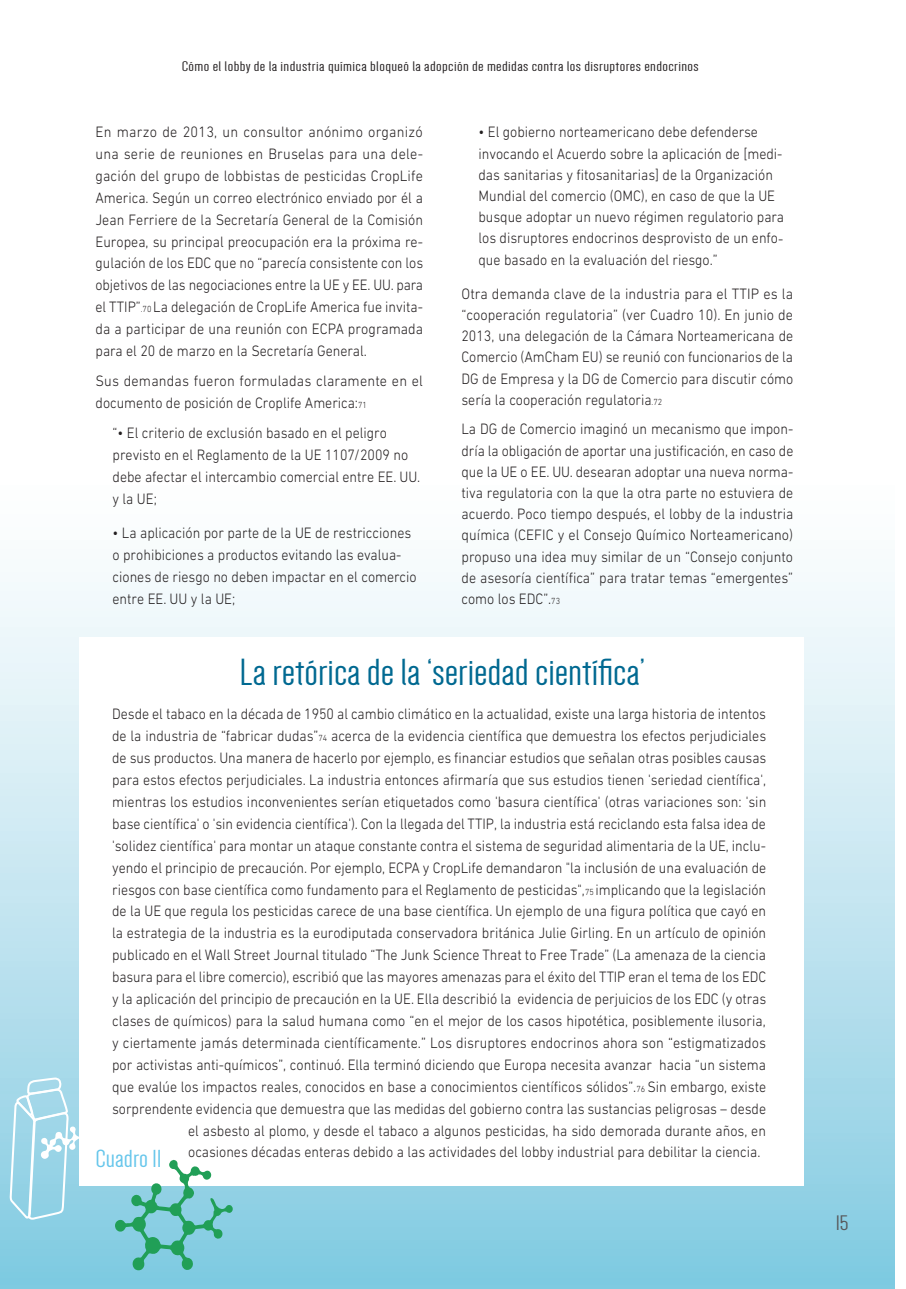
<style>
.page{position:relative;width:906px;height:1289px;background:#fff}
.page>*{position:absolute;margin:0;border:0;box-sizing:border-box;transform-origin:0 0}
.t1{font:39px "Dense";color:#006991;scale:1.2 1}
.t2{font:25.5px "Dense";color:#66c6eb;scale:1.2 1}
.t3{font:21.75px "Dense";color:#57585a;scale:1.2 1}
.t4{font:300 15.3px/21.1px "DIN Next W1 G";color:#231f20;scale:.92 1}
.t5{font:300 15.3px/21.9px "DIN Next W1 G";color:#231f20;text-align:justify;scale:.94 1}
.t6{font:300 15.3px "DIN Next W1 G";color:#231f20;scale:.91 1}
.t7{font:300 15.3px "DIN Next W1 G";color:#231f20;scale:.93 1}
.t8{font:14.4px "Dense";letter-spacing:.02em;color:#231f20;scale:1.33 1}
.s1{font-size:9px}
</style>
<div class="page">
<div style="left:0;top:477px;width:894px;height:811px;background:linear-gradient(to bottom,#fff,#84cbe2)"></div>
<div style="left:79px;top:637px;width:725px;height:548px;background:#fff"></div>
<svg style="left:115px;top:1159px;width:118px;height:111px"></svg>
<svg style="left:8px;top:1028px;width:80px;height:193px"></svg>
<p class="t8" style="left:182px;top:60px;width:390px">Cómo el lobby de la industria química bloqueó la adopción de medidas contra los disruptores endocrinos</p>
<p class="t5" style="left:95px;top:121px;width:350px">En marzo de 2013, un consultor anónimo organizó una serie de reuniones en Bruselas para una dele&shy;gación del grupo de lobbistas de pesticidas CropLife America. Según un correo electrónico enviado por él a Jean Ferriere de la Secretaría General de la Comisión Europea, su principal preocupación era la próxima re&shy;gulación de los EDC que no “parecía consistente con los objetivos de las negociaciones entre la UE y EE. UU. para el TTIP”<span class="s1">.70</span> La delegación de CropLife America fue invita&shy;da a participar de una reunión con ECPA programada para el 20 de marzo en la Secretaría General.</p>
<p class="t5" style="left:95px;top:370px;width:350px">Sus demandas fueron formuladas claramente en el documento de posición de Croplife America:<span class="s1">71</span></p>
<p class="t4" style="left:113px;top:422px;width:336px;line-height:21.9px">“• El criterio de exclusión basado en el peligro previsto en el Reglamento de la UE 1107/2009 no debe afectar el intercambio comercial entre EE. UU. y la UE;</p>
<p class="t4" style="left:113px;top:522px;width:332px;line-height:21.9px">• La aplicación por parte de la UE de restricciones o prohibiciones a productos evitando las evalua&shy;ciones de riesgo no deben impactar en el comercio entre EE. UU y la UE;</p>
<p class="t4" style="left:478px;top:121px;width:334px">• El gobierno norteamericano debe defenderse invocando el Acuerdo sobre la aplicación de [medi&shy;das sanitarias y fitosanitarias] de la Organización Mundial del comercio (OMC), en caso de que la UE busque adoptar un nuevo régimen regulatorio para los disruptores endocrinos desprovisto de un enfo&shy;que basado en la evaluación del riesgo.”</p>
<p class="t5" style="left:461px;top:283px;width:354px;line-height:21.1px">Otra demanda clave de la industria para el TTIP es la “cooperación regulatoria” (ver Cuadro 10). En junio de 2013, una delegación de la Cámara Norteamericana de Comercio (AmCham EU) se reunió con funcionarios de la DG de Empresa y la DG de Comercio para discutir cómo sería la cooperación regulatoria<span class="s1">.72</span></p>
<p class="t4" style="left:461px;top:418px;width:362px;text-align:justify">La DG de Comercio imaginó un mecanismo que impon&shy;dría la obligación de aportar una justificación, en caso de que la UE o EE. UU. desearan adoptar una nueva norma&shy;tiva regulatoria con la que la otra parte no estuviera de acuerdo. Poco tiempo después, el lobby de la industria química (CEFIC y el Consejo Químico Norteamericano) propuso una idea muy similar de un “Consejo conjunto de asesoría científica” para tratar temas “emergentes” como los EDC”.<span class="s1">73</span></p>
<h1 class="t1" style="left:240px;top:652px;width:339px">La retórica de la ‘seriedad científica’</h1>
<p class="t4" style="left:112px;top:703px;width:712px">Desde el tabaco en la década de 1950 al cambio climático en la actualidad, existe una larga historia de intentos</p>
<p class="t4" style="left:112px;top:725px;width:712px">de la industria de “fabricar dudas”<span class="s1">74</span> acerca de la evidencia científica que demuestra los efectos perjudiciales</p>
<p class="t4" style="left:112px;top:747px;width:712px">de sus productos. Una manera de hacerlo por ejemplo, es financiar estudios que señalan otras posibles causas</p>
<p class="t4" style="left:112px;top:769px;width:712px">para estos efectos perjudiciales. La industria entonces afirmaría que sus estudios tienen 'seriedad científica',</p>
<p class="t4" style="left:112px;top:791px;width:712px">mientras los estudios inconvenientes serían etiquetados como 'basura científica' (otras variaciones son: 'sin</p>
<p class="t4" style="left:112px;top:812px;width:712px">base científica' o 'sin evidencia científica'). Con la llegada del TTIP, la industria está reciclando esta falsa idea de</p>
<p class="t4" style="left:112px;top:834px;width:712px">'solidez científica' para montar un ataque constante contra el sistema de seguridad alimentaria de la UE, inclu-</p>
<p class="t4" style="left:112px;top:856px;width:712px">yendo el principio de precaución. Por ejemplo, ECPA y CropLife demandaron "la inclusión de una evaluación de</p>
<p class="t4" style="left:112px;top:878px;width:712px">riesgos con base científica como fundamento para el Reglamento de pesticidas",<span class="s1">75</span> implicando que la legislación</p>
<p class="t4" style="left:112px;top:900px;width:712px">de la UE que regula los pesticidas carece de una base científica. Un ejemplo de una figura política que cayó en</p>
<p class="t4" style="left:112px;top:922px;width:712px">la estrategia de la industria es la eurodiputada conservadora británica Julie Girling. En un artículo de opinión</p>
<p class="t4" style="left:112px;top:944px;width:712px">publicado en el Wall Street Journal titulado “The Junk Science Threat to Free Trade” (La amenaza de la ciencia</p>
<p class="t6" style="left:112px;top:968px;width:720px">basura para el libre comercio), escribió que las mayores amenazas para el éxito del TTIP eran el tema de los EDC</p>
<p class="t4" style="left:112px;top:988px;width:712px">y la aplicación del principio de precaución en la UE. Ella describió la evidencia de perjuicios de los EDC (y otras</p>
<p class="t4" style="left:112px;top:1010px;width:712px">clases de químicos) para la salud humana como “en el mejor de los casos hipotética, posiblemente ilusoria,</p>
<p class="t7" style="left:112px;top:1033px;width:704px">y ciertamente jamás determinada científicamente.” Los disruptores endocrinos ahora son “estigmatizados</p>
<p class="t4" style="left:112px;top:1053px;width:712px">por activistas anti-químicos”, continuó. Ella terminó diciendo que Europa necesita avanzar hacia “un sistema</p>
<p class="t4" style="left:112px;top:1075px;width:712px">que evalúe los impactos reales, conocidos en base a conocimientos científicos sólidos”.<span class="s1">76</span> Sin embargo, existe</p>
<p class="t4" style="left:112px;top:1097px;width:712px">sorprendente evidencia que demuestra que las medidas del gobierno contra las sustancias peligrosas – desde</p>
<p class="t4" style="left:188px;top:1119px;width:629px">el asbesto al plomo, y desde el tabaco a algunos pesticidas, ha sido demorada durante años, en</p>
<p class="t4" style="left:188px;top:1141px;width:623px">ocasiones décadas enteras debido a las actividades del lobby industrial para debilitar la ciencia.</p>
<h2 class="t2" style="left:95px;top:1146px;width:57px">Cuadro 11</h2>
<h3 class="t3" style="left:836px;top:1212px;width:12px">15</h3>
</div>
